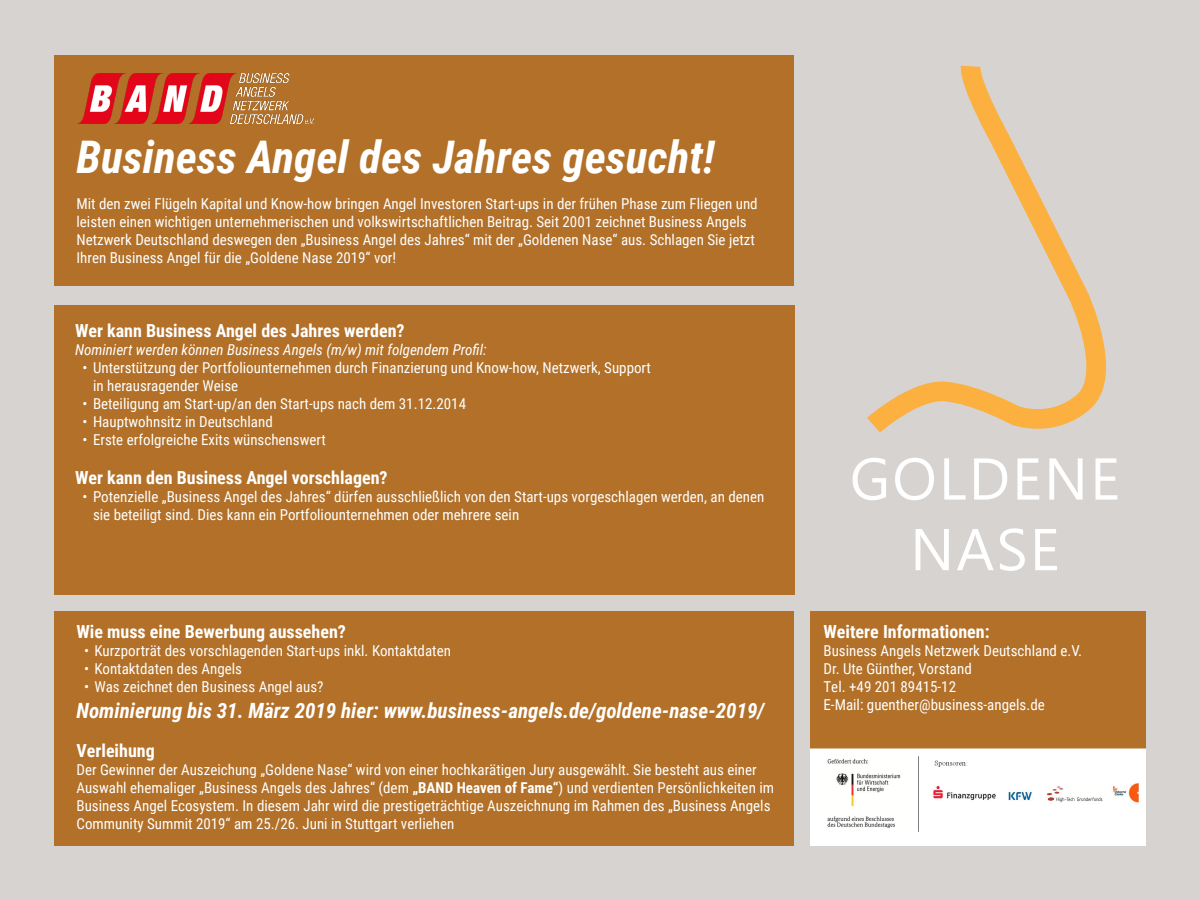
<style>
.page{position:relative;width:1200px;height:900px;background:#d7d3d1}
.page>*{position:absolute;margin:0;border:0;box-sizing:border-box;transform-origin:0 0}
.t1{font:58.8px/70.7px "Ebrima";letter-spacing:.035em;color:#fff;text-align:center}
.t2{font:italic 700 45px "Roboto Condensed";color:#fff}
.t3{font:italic 700 21px "Roboto Condensed";color:#fff}
.t4{font:700 18px "Roboto Condensed";color:#fff}
.t5{font:15px/18px "Roboto Condensed";color:#fff}
.t6{font:italic 15px "Roboto Condensed";color:#fff}
.s1{font-weight:700}
</style>
<div class="page">
<div style="left:55px;top:55px;width:739px;height:231px;background:#b27028"></div>
<div style="left:54px;top:305px;width:740px;height:289px;background:#b27028"></div>
<div style="left:55px;top:611px;width:739px;height:234px;background:#b27028"></div>
<div style="left:810px;top:611px;width:336px;height:137px;background:#b27028"></div>
<div style="left:810px;top:748px;width:336px;height:98px;background:#fff;border:2px solid #fff"></div>
<img style="left:827px;top:756px;width:311px;height:75px">
<img style="left:79px;top:74px;width:235px;height:49px">
<svg style="left:867px;top:65px;width:239px;height:368px"></svg>
<p class="t2" style="left:76px;top:126px;width:640px">Business Angel des Jahres gesucht!</p>
<p class="t5" style="left:76px;top:194px;width:683px">Mit den zwei Flügeln Kapital und Know-how bringen Angel Investoren Start-ups in der frühen Phase zum Fliegen und leisten einen wichtigen unternehmerischen und volkswirtschaftlichen Beitrag. Seit 2001 zeichnet Business Angels Netzwerk Deutschland deswegen den „Business Angel des Jahres“ mit der „Goldenen Nase“ aus. Schlagen Sie jetzt Ihren Business Angel für die „Goldene Nase 2019“ vor!</p>
<p class="t4" style="left:75px;top:318px;width:331px">Wer kann Business Angel des Jahres werden?</p>
<p class="t6" style="left:75px;top:339px;width:413px">Nominiert werden können Business Angels (m/w) mit folgendem Profil:</p>
<p class="t5" style="left:93px;top:358px;width:560px;text-indent:-10px">• Unterstützung der Portfoliounternehmen durch Finanzierung und Know-how, Netzwerk, Support in herausragender Weise</p>
<p class="t5" style="left:82px;top:394px;width:385px">• Beteiligung am Start-up/an den Start-ups nach dem 31.12.2014</p>
<p class="t5" style="left:82px;top:412px;width:192px">• Hauptwohnsitz in Deutschland</p>
<p class="t5" style="left:82px;top:430px;width:245px">• Erste erfolgreiche Exits wünschenswert</p>
<p class="t4" style="left:75px;top:465px;width:314px">Wer kann den Business Angel vorschlagen?</p>
<p class="t5" style="left:93px;top:488px;width:673px;text-indent:-10px">• Potenzielle „Business Angel des Jahres“ dürfen ausschließlich von den Start-ups vorgeschlagen werden, an denen sie beteiligt sind. Dies kann ein Portfoliounternehmen oder mehrere sein</p>
<p class="t4" style="left:76px;top:619px;width:271px">Wie muss eine Bewerbung aussehen?</p>
<p class="t5" style="left:84px;top:641px;width:368px">• Kurzporträt des vorschlagenden Start-ups inkl. Kontaktdaten</p>
<p class="t5" style="left:84px;top:659px;width:160px">• Kontaktdaten des Angels</p>
<p class="t5" style="left:84px;top:677px;width:241px">• Was zeichnet den Business Angel aus?</p>
<p class="t3" style="left:76px;top:695px;width:689px">Nominierung bis 31. März 2019 hier: www.business-angels.de/goldene-nase-2019/</p>
<p class="t4" style="left:76px;top:738px;width:80px">Verleihung</p>
<p class="t5" style="left:76px;top:760px;width:699px">Der Gewinner der Auszeichung „Goldene Nase“ wird von einer hochkarätigen Jury ausgewählt. Sie besteht aus einer Auswahl ehemaliger „Business Angels des Jahres“ (dem <span class="s1">„BAND Heaven of Fame“</span>) und verdienten Persönlichkeiten im Business Angel Ecosystem. In diesem Jahr wird die prestigeträchtige Auszeichnung im Rahmen des „Business Angels Community Summit 2019“ am 25./26. Juni in Stuttgart verliehen</p>
<p class="t1" style="left:850px;top:442px;width:272px">GOLDENE<br>NASE</p>
<p class="t4" style="left:824px;top:619px;width:168px">Weitere Informationen:</p>
<p class="t5" style="left:824px;top:641px;width:260px">Business Angels Netzwerk Deutschland e.V.</p>
<p class="t5" style="left:824px;top:659px;width:150px">Dr. Ute Günther, Vorstand</p>
<p class="t5" style="left:824px;top:677px;width:134px">Tel. +49 201 89415-12</p>
<p class="t5" style="left:824px;top:695px;width:223px">E-Mail: guenther@business-angels.de</p>
</div>
